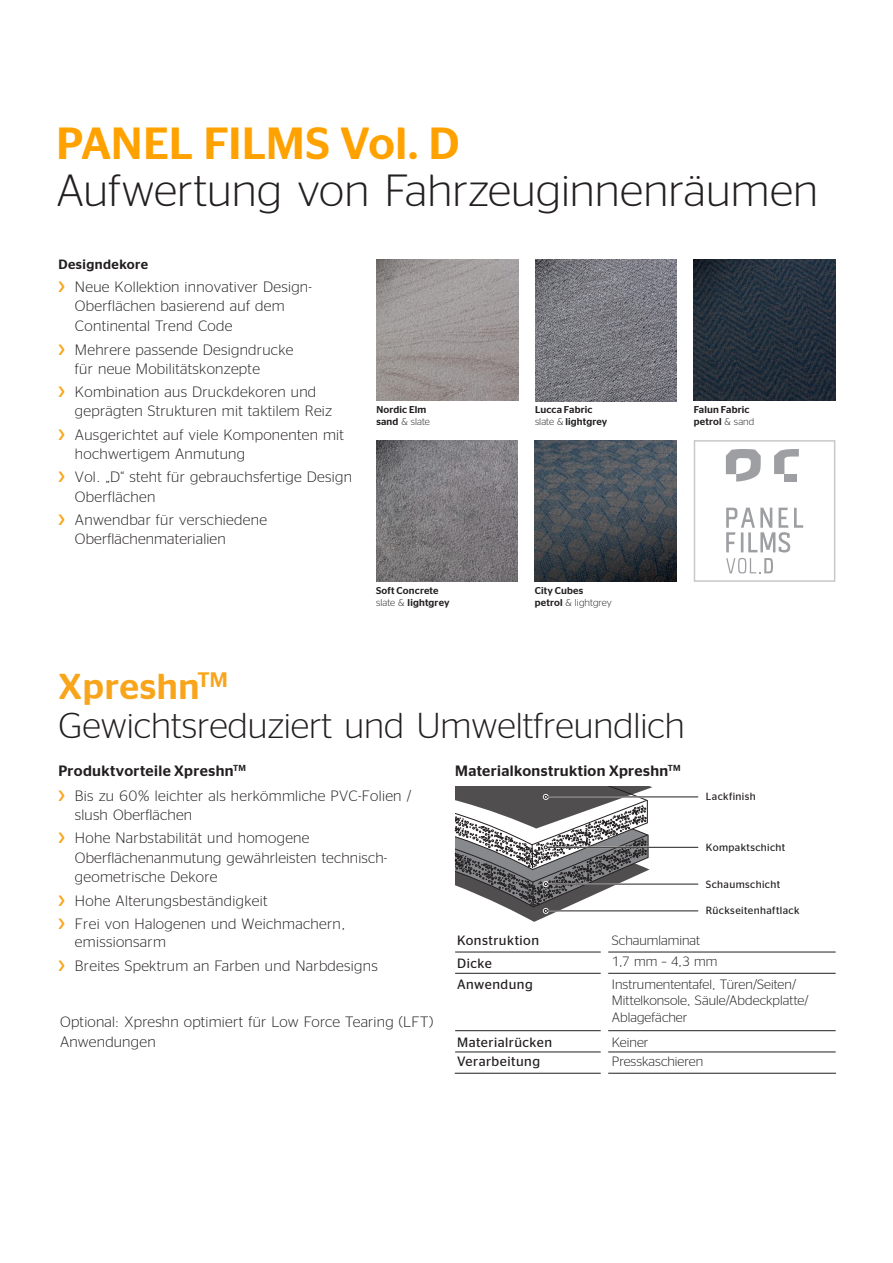
<style>
.page{position:relative;width:893px;height:1263px;background:#fff}
.page>*{position:absolute;margin:0;border:0;box-sizing:border-box;transform-origin:0 0}
.HL_24_29_pt{font:300 45px "Continental Stag Sans LCG";color:#231f20}
.HL_24_29_pt-2{font:500 45px "Continental Stag Sans";letter-spacing:.005em;color:#ffa200}
.HL_24_29_pt-3{font:300 36px/38.5px "Continental Stag Sans LCG";color:#231f20}
.t1{font:300 15px/19.5px "Continental Stag Sans LCG";letter-spacing:.02em;color:#231f20}
.t2{font:500 15px "Continental Stag Sans";letter-spacing:.025em;color:#231f20}
.Table-text_6_5pt{font:300 13.5px/16.5px "Continental Stag Sans LCG";color:#231f20}
.Table-text_6_5pt-2{font:13.5px "Continental Stag Sans LCG";letter-spacing:.035em;color:#231f20}
.t3{font:500 13.5px "Continental Stag Sans";letter-spacing:.03em;color:#231f20}
.t4{font:10.5px "Continental Stag Sans LCG";letter-spacing:.035em;color:#231f20}
.t5{font:500 9.9px "Continental Stag Sans";letter-spacing:.015em;color:#231f20}
.t6{font:300 9.9px "Continental Stag Sans LCG";letter-spacing:.005em;color:#231f20}
.s1{font-family:"Continental Stag Sans";font-weight:500;color:#f9a51b}
.s2{font-family:"Continental Stag Sans";font-weight:500}
.s3{font-family:"Continental Stag Sans LCG";font-weight:300}
</style>
<div class="page">
<img style="left:376px;top:440px;width:142px;height:142px">
<img style="left:535px;top:440px;width:141px;height:142px">
<img style="left:376px;top:259px;width:142px;height:142px">
<img style="left:535px;top:259px;width:141px;height:142px">
<img style="left:694px;top:259px;width:141px;height:142px">
<hr style="left:455px;top:952px;width:154px;height:1px;background:#231f20">
<hr style="left:609px;top:952px;width:227px;height:1px;background:#231f20">
<hr style="left:455px;top:973px;width:154px;height:1px;background:#231f20">
<hr style="left:609px;top:973px;width:227px;height:1px;background:#231f20">
<hr style="left:455px;top:1030px;width:154px;height:1px;background:#231f20">
<hr style="left:609px;top:1030px;width:227px;height:1px;background:#231f20">
<hr style="left:455px;top:1052px;width:154px;height:1px;background:#231f20">
<hr style="left:609px;top:1052px;width:227px;height:1px;background:#231f20">
<hr style="left:455px;top:1073px;width:154px;height:1px;background:#231f20">
<hr style="left:609px;top:1073px;width:227px;height:1px;background:#231f20">
<hr style="left:547px;top:796px;width:151px;height:1px;background:#231f20">
<hr style="left:547px;top:847px;width:151px;height:1px;background:#231f20">
<hr style="left:547px;top:884px;width:151px;height:1px;background:#231f20">
<hr style="left:547px;top:910px;width:151px;height:1px;background:#231f20">
<svg style="left:455px;top:787px;width:197px;height:135px"></svg>
<div style="left:601px;top:929px;width:7px;height:156px;background:#fff"></div>
<div style="left:694px;top:440px;width:141px;height:142px;border:2px solid #c7c8ca"></div>
<svg style="left:726px;top:508px;width:77px;height:65px"></svg>
<svg style="left:726px;top:449px;width:35px;height:33px"></svg>
<svg style="left:774px;top:449px;width:25px;height:25px"></svg>
<div style="left:784px;top:474px;width:13px;height:8px;background:#9d9fa2"></div>
<p class="HL_24_29_pt-2" style="left:56px;top:117px;width:404px">PANEL FILMS Vol. D</p>
<p class="HL_24_29_pt" style="left:56px;top:159px;width:763px">Aufwertung von Fahrzeuginnenräumen</p>
<p class="t3" style="left:58px;top:256px;width:91px">Designdekore</p>
<p class="t1" style="left:75px;top:276px;width:238px;text-indent:-16px"><span class="s1">&gt;</span> Neue Kollektion innovativer Design-<br>Oberflächen basierend auf dem<br>Continental Trend Code</p>
<p class="t1" style="left:75px;top:338px;width:220px;text-indent:-16px"><span class="s1">&gt;</span> Mehrere passende Designdrucke für neue Mobilitätskonzepte</p>
<p class="t1" style="left:75px;top:381px;width:258px;line-height:19px;text-indent:-16px"><span class="s1">&gt;</span> Kombination aus Druckdekoren und geprägten Strukturen mit taktilem Reiz</p>
<p class="t1" style="left:75px;top:424px;width:271px;line-height:18.6px;text-indent:-16px"><span class="s1">&gt;</span> Ausgerichtet auf viele Komponenten mit hochwertigem Anmutung</p>
<p class="t1" style="left:75px;top:466px;width:278px;text-indent:-16px"><span class="s1">&gt;</span> Vol. „D“ steht für gebrauchsfertige Design<br>Oberflächen</p>
<p class="t1" style="left:75px;top:509px;width:194px;text-indent:-16px"><span class="s1">&gt;</span> Anwendbar für verschiedene<br>Oberflächenmaterialien</p>
<p class="t5" style="left:376px;top:404px;width:52px">Nordic Elm</p>
<p class="t6" style="left:376px;top:415px;width:55px"><span class="s2">sand</span> &amp; slate</p>
<p class="t5" style="left:376px;top:585px;width:64px">Soft Concrete</p>
<p class="t5" style="left:376px;top:596px;width:75px"><span class="s3">slate &amp;</span> lightgrey</p>
<p class="t5" style="left:535px;top:404px;width:59px">Lucca Fabric</p>
<p class="t5" style="left:535px;top:416px;width:74px"><span class="s3">slate &amp;</span> lightgrey</p>
<p class="t5" style="left:535px;top:585px;width:50px">City Cubes</p>
<p class="t6" style="left:535px;top:595px;width:79px"><span class="s2">petrol</span> &amp; lightgrey</p>
<p class="t5" style="left:694px;top:404px;width:57px">Falun Fabric</p>
<p class="t5" style="left:694px;top:416px;width:62px">petrol <span class="s3">&amp; sand</span></p>
<p class="HL_24_29_pt-3" style="left:58px;top:664px;width:628px"><span class="s1">Xpreshn</span><sup>TM<br></sup>Gewichtsreduziert und Umweltfreundlich</p>
<p class="t2" style="left:58px;top:762px;width:189px">Produktvorteile Xpreshn<sup>TM</sup></p>
<p class="t1" style="left:75px;top:784px;width:338px;text-indent:-16px"><span class="s1">&gt;</span> Bis zu 60% leichter als herkömmliche PVC-Folien / slush Oberflächen</p>
<p class="t1" style="left:75px;top:827px;width:314px;text-indent:-16px"><span class="s1">&gt;</span> Hohe Narbstabilität und homogene<br>Oberflächenanmutung gewährleisten technisch&shy;geometrische Dekore</p>
<p class="t1" style="left:58px;top:887px;width:289px;line-height:23.7px"><span class="s1">&gt;</span> Hohe Alterungsbeständigkeit<br><span class="s1">&gt;</span> Frei von Halogenen und Weichmachern,</p>
<p class="t1" style="left:58px;top:929px;width:321px;line-height:23.7px;text-indent:16px">emissionsarm<br><span class="s1">&gt;</span> Breites Spektrum an Farben und Narbdesigns</p>
<p class="t1" style="left:60px;top:1011px;width:375px">Optional: Xpreshn optimiert für Low Force Tearing (LFT)<br>Anwendungen</p>
<p class="t2" style="left:455px;top:762px;width:227px">Materialkonstruktion Xpreshn<sup>TM</sup></p>
<p class="t4" style="left:706px;top:789px;width:51px">Lackfinish</p>
<p class="t4" style="left:706px;top:840px;width:81px">Kompaktschicht</p>
<p class="t4" style="left:706px;top:877px;width:76px">Schaumschicht</p>
<p class="t4" style="left:706px;top:903px;width:95px">Rückseitenhaftlack</p>
<p class="Table-text_6_5pt-2" style="left:457px;top:931px;width:84px">Konstruktion</p>
<p class="Table-text_6_5pt" style="left:612px;top:931px;width:90px">Schaumlaminat</p>
<p class="Table-text_6_5pt-2" style="left:457px;top:954px;width:36px">Dicke</p>
<p class="Table-text_6_5pt" style="left:612px;top:952px;width:107px">1,7 mm – 4,3 mm</p>
<p class="Table-text_6_5pt-2" style="left:457px;top:974px;width:77px">Anwendung</p>
<p class="Table-text_6_5pt" style="left:612px;top:975px;width:198px">Instrumententafel, Türen/Seiten/<br>Mittelkonsole, Säule/Abdeckplatte/<br>Ablagefächer</p>
<p class="Table-text_6_5pt-2" style="left:457px;top:1032px;width:97px">Materialrücken</p>
<p class="Table-text_6_5pt" style="left:612px;top:1032px;width:38px">Keiner</p>
<p class="Table-text_6_5pt-2" style="left:457px;top:1052px;width:85px">Verarbeitung</p>
<p class="Table-text_6_5pt" style="left:612px;top:1052px;width:93px">Presskaschieren</p>
</div>
